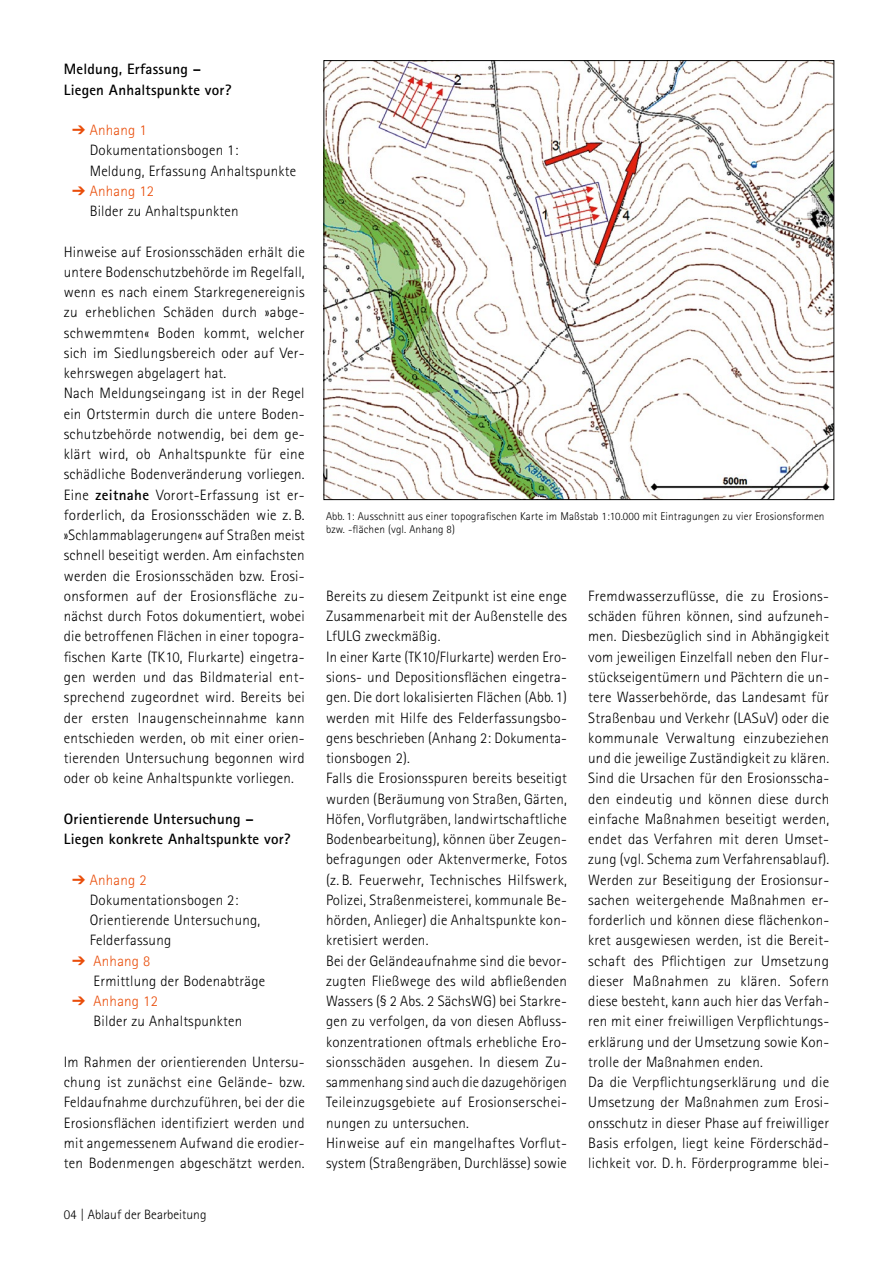
<style>
.page{position:relative;width:893px;height:1263px;background:#fff}
.page>*{position:absolute;margin:0;border:0;box-sizing:border-box;transform-origin:0 0}
.P-Fliesstext{font:300 15px/20.2px "Rotis Sans Serif";letter-spacing:.015em;color:#000;text-align:justify}
.t1{font:700 15px/20.2px "Rotis Sans Serif";letter-spacing:.015em;color:#000}
.t2{font:300 13.5px "Rotis Sans Serif";color:#000}
.Caption-BU{font:300 11.25px/13.5px "Rotis Sans Serif";letter-spacing:.015em;color:#000}
.s1{color:#e94d0a}
.s2{font-weight:700}
</style>
<div class="page">
<img style="left:325px;top:62px;width:507px;height:436px">
<h3 class="t1" style="left:64px;top:59px;width:169px">Meldung, Erfassung –<br>Liegen Anhaltspunkte vor?</h3>
<p class="P-Fliesstext" style="left:90px;top:120px;width:208px;text-align:left;text-indent:-17px"><span class="s1">➔ Anhang 1<br></span>Dokumentationsbogen 1:<br>Meldung, Erfassung Anhaltspunkte</p>
<p class="P-Fliesstext" style="left:90px;top:181px;width:150px;text-indent:-17px"><span class="s1">➔ Anhang 12<br></span>Bilder zu Anhaltspunkten</p>
<p class="P-Fliesstext" style="left:64px;top:241px;width:242px">Hinweise auf Erosionsschäden erhält die untere Bodenschutzbehörde im Regelfall, wenn es nach einem Starkregenereignis zu erheblichen Schäden durch »abge&shy;schwemmten« Boden kommt, welcher sich im Siedlungsbereich oder auf Ver&shy;kehrswegen abgelagert hat.</p>
<p class="P-Fliesstext" style="left:64px;top:383px;width:243px;text-align:left">Nach Meldungseingang ist in der Regel ein Ortstermin durch die untere Boden&shy;schutzbehörde notwendig, bei dem ge&shy;klärt wird, ob Anhaltspunkte für eine schädliche Bodenveränderung vorliegen.<br>Eine <span class="s2">zeitnahe</span> Vorort-Erfassung ist er&shy;forderlich, da Erosionsschäden wie z. B. »Schlammablagerungen« auf Straßen meist schnell beseitigt werden. Am einfachsten werden die Erosionsschäden bzw. Erosi&shy;onsformen auf der Erosionsfläche zu&shy;nächst durch Fotos dokumentiert, wobei die betroffenen Flächen in einer topogra&shy;fischen Karte (TK10, Flurkarte) eingetra&shy;gen werden und das Bildmaterial ent&shy;sprechend zugeordnet wird. Bereits bei der ersten Inaugenscheinnahme kann entschieden werden, ob mit einer orien&shy;tierenden Untersuchung begonnen wird oder ob keine Anhaltspunkte vorliegen.</p>
<h3 class="t1" style="left:64px;top:808px;width:228px">Orientierende Untersuchung –<br>Liegen konkrete Anhaltspunkte vor?</h3>
<p class="P-Fliesstext" style="left:90px;top:869px;width:172px;text-align:left;text-indent:-17px"><span class="s1">➔ Anhang 2<br></span>Dokumentationsbogen 2:<br>Orientierende Untersuchung,<br>Felderfassung</p>
<p class="P-Fliesstext" style="left:94px;top:950px;width:173px;text-indent:-21px"><span class="s1">➔ Anhang 8<br></span>Ermittlung der Bodenabträge</p>
<p class="P-Fliesstext" style="left:94px;top:991px;width:150px;text-indent:-21px"><span class="s1">➔ Anhang 12<br></span>Bilder zu Anhaltspunkten</p>
<p class="P-Fliesstext" style="left:64px;top:1051px;width:243px">Im Rahmen der orientierenden Untersu&shy;chung ist zunächst eine Gelände- bzw.<br>Feldaufnahme durchzuführen, bei der die Erosionsflächen identifiziert werden und mit angemessenem Aufwand die erodier&shy;ten Bodenmengen abgeschätzt werden.</p>
<p class="t2" style="left:64px;top:1206px;width:144px">04 | Ablauf der Bearbeitung</p>
<p class="Caption-BU" style="left:326px;top:509px;width:500px">Abb. 1: Ausschnitt aus einer topografischen Karte im Maßstab 1:10.000 mit Eintragungen zu vier Erosionsformen bzw. -flächen (vgl. Anhang 8)</p>
<p class="P-Fliesstext" style="left:326px;top:586px;width:242px">Bereits zu diesem Zeitpunkt ist eine enge Zusammenarbeit mit der Außenstelle des LfULG zweckmäßig.</p>
<p class="P-Fliesstext" style="left:326px;top:646px;width:242px">In einer Karte (TK10/Flurkarte) werden Ero&shy;sions- und Depositionsflächen eingetra&shy;gen. Die dort lokalisierten Flächen (Abb. 1) werden mit Hilfe des Felderfassungsbo&shy;gens beschrieben (Anhang 2: Dokumenta&shy;tionsbogen 2).</p>
<p class="P-Fliesstext" style="left:326px;top:768px;width:242px">Falls die Erosionsspuren bereits beseitigt wurden (Beräumung von Straßen, Gärten, Höfen, Vorflutgräben, landwirtschaftliche Bodenbearbeitung), können über Zeugen&shy;befragungen oder Aktenvermerke, Fotos (z. B. Feuerwehr, Technisches Hilfswerk, Polizei, Straßenmeisterei, kommunale Be&shy;hörden, Anlieger) die Anhaltspunkte kon&shy;kretisiert werden.</p>
<p class="P-Fliesstext" style="left:326px;top:950px;width:243px">Bei der Geländeaufnahme sind die bevor&shy;zugten Fließwege des wild abfließenden Wassers (§ 2 Abs. 2 SächsWG) bei Starkre&shy;gen zu verfolgen, da von diesen Abfluss&shy;konzentrationen oftmals erhebliche Ero&shy;sionsschäden ausgehen. In diesem Zu&shy;sammenhang sind auch die dazugehörigen Teileinzugsgebiete auf Erosionserschei&shy;nungen zu untersuchen.</p>
<p class="P-Fliesstext" style="left:326px;top:1132px;width:242px">Hinweise auf ein mangelhaftes Vorflut&shy;system (Straßengräben, Durchlässe) sowie</p>
<p class="P-Fliesstext" style="left:588px;top:586px;width:242px;text-align:left">Fremdwasserzuflüsse, die zu Erosions&shy;schäden führen können, sind aufzuneh&shy;men. Diesbezüglich sind in Abhängigkeit vom jeweiligen Einzelfall neben den Flur&shy;stückseigentümern und Pächtern die un&shy;tere Wasserbehörde, das Landesamt für Straßenbau und Verkehr (LASuV) oder die kommunale Verwaltung einzubeziehen und die jeweilige Zuständigkeit zu klären.</p>
<p class="P-Fliesstext" style="left:588px;top:768px;width:243px">Sind die Ursachen für den Erosionsscha&shy;den eindeutig und können diese durch einfache Maßnahmen beseitigt werden, endet das Verfahren mit deren Umset&shy;zung (vgl. Schema zum Verfahrensablauf).</p>
<p class="P-Fliesstext" style="left:588px;top:869px;width:242px">Werden zur Beseitigung der Erosionsur&shy;sachen weitergehende Maßnahmen er&shy;forderlich und können diese flächenkon&shy;kret ausgewiesen werden, ist die Bereit&shy;schaft des Pflichtigen zur Umsetzung dieser Maßnahmen zu klären. Sofern diese besteht, kann auch hier das Verfah&shy;ren mit einer freiwilligen Verpflichtungs&shy;erklärung und der Umsetzung sowie Kon&shy;trolle der Maßnahmen enden.</p>
<p class="P-Fliesstext" style="left:588px;top:1072px;width:242px">Da die Verpflichtungserklärung und die Umsetzung der Maßnahmen zum Erosi&shy;onsschutz in dieser Phase auf freiwilliger Basis erfolgen, liegt keine Förderschäd&shy;lichkeit vor. D. h. Förderprogramme blei-</p>
</div>
